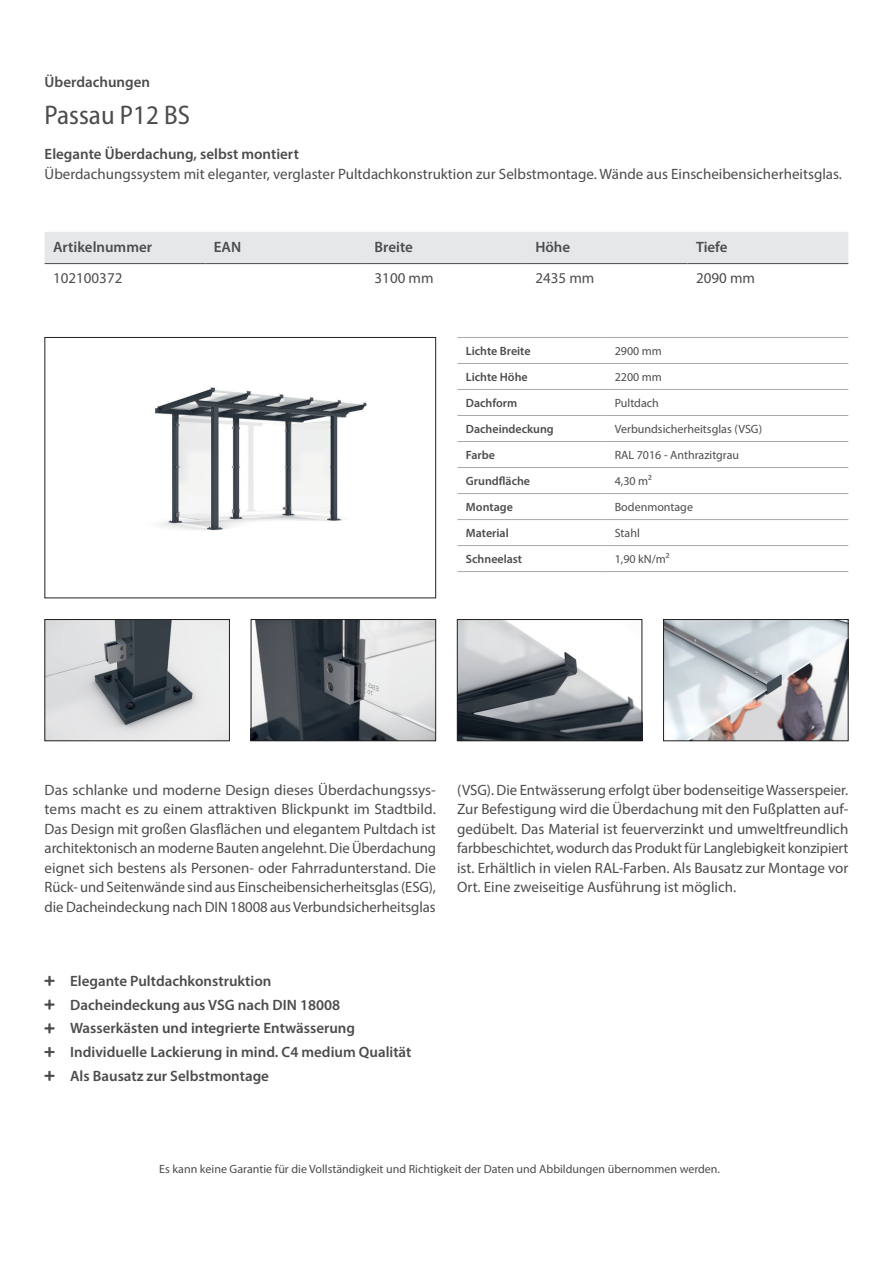
<style>
.page{position:relative;width:893px;height:1263px;background:#fff}
.page>*{position:absolute;margin:0;border:0;box-sizing:border-box;transform-origin:0 0}
.t1{font:semi-condensed 27px "Myriad Pro";color:#4b4c4d}
.t2{font:15px/19.5px "Myriad Pro";color:#4b4c4d;text-align:justify}
.t3{font:600 15px/23.7px "Myriad Pro";color:#4b4c4d}
.t4{font:12px "Myriad Pro";color:#4b4c4d}
.t5{font:600 12px "Myriad Pro";color:#4b4c4d}
</style>
<div class="page">
<img style="left:155px;top:387px;width:212px;height:144px">
<div style="left:45px;top:337px;width:391px;height:261px;border:1px solid #231f20"></div>
<img style="left:47px;top:621px;width:181px;height:118px">
<div style="left:45px;top:619px;width:185px;height:122px;border:1px solid #231f20"></div>
<img style="left:253px;top:621px;width:181px;height:118px">
<div style="left:251px;top:619px;width:185px;height:122px;border:1px solid #231f20"></div>
<img style="left:665px;top:621px;width:181px;height:118px">
<div style="left:663px;top:619px;width:185px;height:122px;border:1px solid #231f20"></div>
<img style="left:459px;top:621px;width:181px;height:118px">
<div style="left:457px;top:619px;width:185px;height:122px;border:1px solid #231f20"></div>
<div style="left:45px;top:232px;width:803px;height:31px;background:#e6e7e9"></div>
<hr style="left:45px;top:263px;width:160px;height:1px;background:#4b4c4d">
<hr style="left:205px;top:263px;width:161px;height:1px;background:#4b4c4d">
<hr style="left:366px;top:263px;width:161px;height:1px;background:#4b4c4d">
<hr style="left:527px;top:263px;width:161px;height:1px;background:#4b4c4d">
<hr style="left:688px;top:263px;width:160px;height:1px;background:#4b4c4d">
<hr style="left:457px;top:337px;width:149px;height:1px;background:#a8a9ad">
<hr style="left:606px;top:337px;width:242px;height:1px;background:#a8a9ad">
<hr style="left:457px;top:363px;width:149px;height:1px;background:#a8a9ad">
<hr style="left:606px;top:363px;width:242px;height:1px;background:#a8a9ad">
<hr style="left:457px;top:389px;width:149px;height:1px;background:#a8a9ad">
<hr style="left:606px;top:389px;width:242px;height:1px;background:#a8a9ad">
<hr style="left:457px;top:415px;width:149px;height:1px;background:#a8a9ad">
<hr style="left:606px;top:415px;width:242px;height:1px;background:#a8a9ad">
<hr style="left:457px;top:441px;width:149px;height:1px;background:#a8a9ad">
<hr style="left:606px;top:441px;width:242px;height:1px;background:#a8a9ad">
<hr style="left:457px;top:467px;width:149px;height:1px;background:#a8a9ad">
<hr style="left:606px;top:467px;width:242px;height:1px;background:#a8a9ad">
<hr style="left:457px;top:493px;width:149px;height:1px;background:#a8a9ad">
<hr style="left:606px;top:493px;width:242px;height:1px;background:#a8a9ad">
<hr style="left:457px;top:519px;width:149px;height:1px;background:#a8a9ad">
<hr style="left:606px;top:519px;width:242px;height:1px;background:#a8a9ad">
<hr style="left:457px;top:545px;width:149px;height:1px;background:#a8a9ad">
<hr style="left:606px;top:545px;width:242px;height:1px;background:#a8a9ad">
<hr style="left:457px;top:571px;width:149px;height:1px;background:#a8a9ad">
<hr style="left:606px;top:571px;width:242px;height:1px;background:#a8a9ad">
<p class="t3" style="left:45px;top:70px;width:107px">Überdachungen</p>
<h1 class="t1" style="left:45px;top:99px;width:147px">Passau P12 BS</h1>
<p class="t3" style="left:45px;top:142px;width:256px">Elegante Überdachung, selbst montiert</p>
<p class="t2" style="left:45px;top:164px;width:799px">Überdachungssystem mit eleganter, verglaster Pultdachkonstruktion zur Selbstmontage. Wände aus Einscheibensicherheitsglas.</p>
<p class="t3" style="left:53px;top:234px;width:101px">Artikelnummer</p>
<p class="t3" style="left:214px;top:234px;width:29px">EAN</p>
<p class="t3" style="left:375px;top:234px;width:40px">Breite</p>
<p class="t3" style="left:535px;top:234px;width:36px">Höhe</p>
<p class="t3" style="left:696px;top:234px;width:33px">Tiefe</p>
<p class="t2" style="left:53px;top:268px;width:71px">102100372</p>
<p class="t2" style="left:375px;top:268px;width:60px">3100 mm</p>
<p class="t2" style="left:535px;top:268px;width:60px">2435 mm</p>
<p class="t2" style="left:696px;top:268px;width:60px">2090 mm</p>
<p class="t5" style="left:466px;top:343px;width:66px">Lichte Breite</p>
<p class="t4" style="left:615px;top:344px;width:49px">2900 mm</p>
<p class="t5" style="left:466px;top:369px;width:63px">Lichte Höhe</p>
<p class="t4" style="left:615px;top:370px;width:49px">2200 mm</p>
<p class="t5" style="left:466px;top:395px;width:53px">Dachform</p>
<p class="t4" style="left:615px;top:396px;width:46px">Pultdach</p>
<p class="t5" style="left:466px;top:421px;width:89px">Dacheindeckung</p>
<p class="t4" style="left:615px;top:422px;width:149px">Verbundsicherheitsglas (VSG)</p>
<p class="t5" style="left:466px;top:447px;width:31px">Farbe</p>
<p class="t4" style="left:615px;top:448px;width:126px">RAL 7016 - Anthrazitgrau</p>
<p class="t5" style="left:466px;top:473px;width:66px">Grundfläche</p>
<p class="t4" style="left:615px;top:474px;width:39px">4,30 m²</p>
<p class="t5" style="left:466px;top:499px;width:48px">Montage</p>
<p class="t4" style="left:615px;top:500px;width:80px">Bodenmontage</p>
<p class="t5" style="left:466px;top:525px;width:44px">Material</p>
<p class="t4" style="left:615px;top:526px;width:27px">Stahl</p>
<p class="t5" style="left:466px;top:551px;width:58px">Schneelast</p>
<p class="t4" style="left:615px;top:552px;width:56px">1,90 kN/m²</p>
<p class="t2" style="left:45px;top:780px;width:393px">Das schlanke und moderne Design dieses Überdachungssys&shy;tems macht es zu einem attraktiven Blickpunkt im Stadtbild.<br>Das Design mit großen Glasflächen und elegantem Pultdach ist architektonisch an moderne Bauten angelehnt. Die Überdachung eignet sich bestens als Personen- oder Fahrradunterstand. Die Rück- und Seitenwände sind aus Einscheibensicherheitsglas (ESG), die Dacheindeckung nach DIN 18008 aus Verbundsicherheitsglas</p>
<p class="t2" style="left:457px;top:780px;width:393px">(VSG). Die Entwässerung erfolgt über bodenseitige Wasserspeier.<br>Zur Befestigung wird die Überdachung mit den Fußplatten auf&shy;gedübelt. Das Material ist feuerverzinkt und umweltfreundlich farbbeschichtet, wodurch das Produkt für Langlebigkeit konzipiert ist. Erhältlich in vielen RAL-Farben. Als Bausatz zur Montage vor Ort. Eine zweiseitige Ausführung ist möglich.</p>
<p class="t3" style="left:70px;top:968px;width:343px">Elegante Pultdachkonstruktion<br>Dacheindeckung aus VSG nach DIN 18008<br>Wasserkästen und integrierte Entwässerung Individuelle Lackierung in mind. C4 medium Qualität Als Bausatz zur Selbstmontage</p>
<p class="t4" style="left:159px;top:1161px;width:562px">Es kann keine Garantie für die Vollständigkeit und Richtigkeit der Daten und Abbildungen übernommen werden.</p>
</div>
